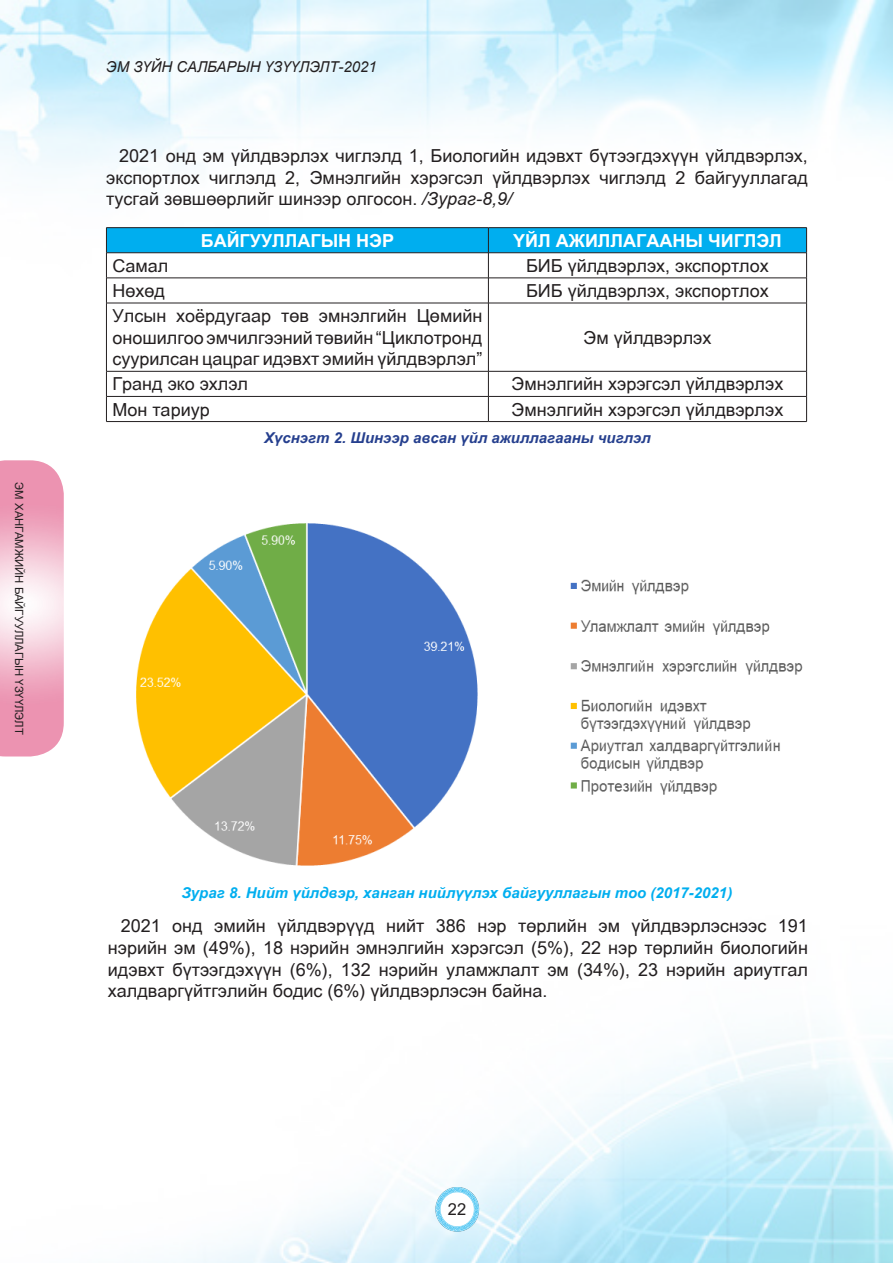
<style>
.page{position:relative;width:893px;height:1263px;background:#fff}
.page>*{position:absolute;margin:0;border:0;box-sizing:border-box;transform-origin:0 0}
.t1{font:18px/21.6px "Arial";color:#231f20;text-align:justify}
.t2{font:700 18px "Arial";color:#fff}
.t3{font:16.5px "Arial";color:#231f20}
.t4{font:italic 700 15px "Arial";color:#00aeef}
.t5{font:italic 700 15px "Arial";color:#253f8e}
.t6{font:italic 15px "Arial";color:#231f20}
.t7{font:11.25px "Arial";color:#231f20}
.s1{font-style:italic}
</style>
<div class="page">
<img style="left:0;top:0;width:893px;height:1263px">
<img style="left:433px;top:1183px;width:48px;height:50px">
<hr style="left:106px;top:227px;width:382px;height:1px;background:#231f20">
<hr style="left:488px;top:227px;width:319px;height:1px;background:#231f20">
<svg style="left:106px;top:228px;width:701px;height:75px"></svg>
<hr style="left:106px;top:303px;width:382px;height:1px;background:#231f20">
<hr style="left:106px;top:303px;width:1px;height:68px;background:#231f20">
<hr style="left:488px;top:303px;width:319px;height:1px;background:#231f20">
<hr style="left:488px;top:303px;width:1px;height:68px;background:#231f20">
<hr style="left:806px;top:303px;width:1px;height:68px;background:#231f20">
<hr style="left:106px;top:371px;width:382px;height:1px;background:#231f20">
<hr style="left:488px;top:371px;width:319px;height:1px;background:#231f20">
<hr style="left:106px;top:396px;width:382px;height:1px;background:#231f20">
<svg style="left:106px;top:371px;width:1px;height:50px"></svg>
<hr style="left:488px;top:396px;width:319px;height:1px;background:#231f20">
<svg style="left:488px;top:371px;width:1px;height:50px"></svg>
<svg style="left:806px;top:371px;width:1px;height:50px"></svg>
<hr style="left:106px;top:421px;width:382px;height:1px;background:#231f20">
<hr style="left:488px;top:421px;width:319px;height:1px;background:#231f20">
<img style="left:117px;top:515px;width:686px;height:351px">
<img style="left:0;top:460px;width:64px;height:296px">
<p class="t7" style="left:27px;top:482px;width:254px;rotate:90deg">ЭМ ХАНГАМЖИЙН БАЙГУУЛЛАГЫН ҮЗҮҮЛЭЛТ</p>
<p class="t6" style="left:106px;top:57px;width:272px">ЭМ ЗҮЙН САЛБАРЫН ҮЗҮҮЛЭЛТ-2021</p>
<p class="t1" style="left:106px;top:145px;width:703px;text-indent:13px">2021 онд эм үйлдвэрлэх чиглэлд 1, Биологийн идэвхт бүтээгдэхүүн үйлдвэрлэх, экспортлох чиглэлд 2, Эмнэлгийн хэрэгсэл үйлдвэрлэх чиглэлд 2 байгууллагад тусгай зөвшөөрлийг шинээр олгосон. <span class="s1">/Зураг-8,9/</span></p>
<p class="t2" style="left:201px;top:231px;width:195px">БАЙГУУЛЛАГЫН НЭР</p>
<p class="t2" style="left:513px;top:231px;width:270px">ҮЙЛ АЖИЛЛАГААНЫ ЧИГЛЭЛ</p>
<p class="t1" style="left:112px;top:255px;width:57px">Самал</p>
<p class="t1" style="left:526px;top:255px;width:244px">БИБ үйлдвэрлэх, экспортлох</p>
<p class="t1" style="left:112px;top:280px;width:54px">Нөхөд</p>
<p class="t1" style="left:526px;top:280px;width:244px">БИБ үйлдвэрлэх, экспортлох</p>
<p class="t1" style="left:112px;top:305px;width:371px">Улсын хоёрдугаар төв эмнэлгийн Цөмийн оношилгоо эмчилгээний төвийн “Циклотронд суурилсан цацраг идэвхт эмийн үйлдвэрлэл”</p>
<p class="t1" style="left:584px;top:327px;width:129px">Эм үйлдвэрлэх</p>
<p class="t1" style="left:112px;top:374px;width:137px">Гранд эко эхлэл</p>
<p class="t1" style="left:512px;top:374px;width:273px">Эмнэлгийн хэрэгсэл үйлдвэрлэх</p>
<p class="t1" style="left:112px;top:399px;width:99px">Мон тариур</p>
<p class="t1" style="left:512px;top:399px;width:273px">Эмнэлгийн хэрэгсэл үйлдвэрлэх</p>
<p class="t5" style="left:264px;top:430px;width:388px">Хүснэгт 2. Шинээр авсан үйл ажиллагааны чиглэл</p>
<p class="t4" style="left:182px;top:885px;width:552px">Зураг 8. Нийт үйлдвэр, ханган нийлүүлэх байгууллагын тоо (2017-2021)</p>
<p class="t1" style="left:108px;top:915px;width:701px;text-indent:13px">2021 онд эмийн үйлдвэрүүд нийт 386 нэр төрлийн эм үйлдвэрлэснээс 191 нэрийн эм (49%), 18 нэрийн эмнэлгийн хэрэгсэл (5%), 22 нэр төрлийн биологийн идэвхт бүтээгдэхүүн (6%), 132 нэрийн уламжлалт эм (34%), 23 нэрийн ариутгал халдваргүйтгэлийн бодис (6%) үйлдвэрлэсэн байна.</p>
<p class="t3" style="left:448px;top:1197px;width:20px">22</p>
</div>
